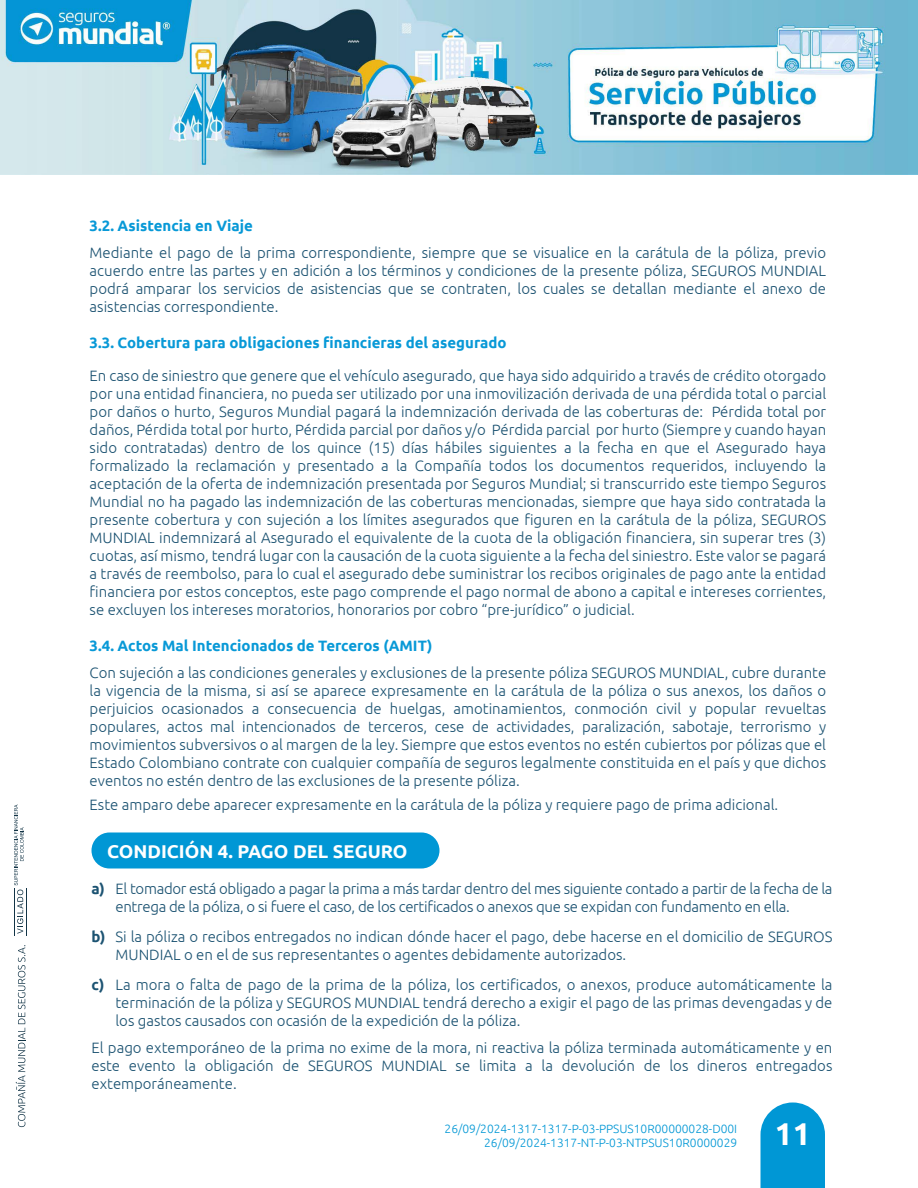
<style>
.page{position:relative;width:918px;height:1188px;background:#fff}
.page>*{position:absolute;margin:0;border:0;box-sizing:border-box;transform-origin:0 0}
.t1{font:700 31.5px "Ubuntu";color:#fff}
.t2{font:700 18.45px "Ubuntu";color:#fff}
.t3{font:300 15px/18px "Ubuntu";color:#1c5372;text-align:justify}
.t4{font:300 15px/18px "Ubuntu";letter-spacing:-.02em;color:#1c5372}
.t5{font:700 15px "Ubuntu";color:#0899d7}
.t6{font:300 12px/14.4px "Ubuntu";color:#0097d5;text-align:right}
.s1{font-weight:700}
</style>
<div class="page">
<div style="left:92px;top:832px;width:348px;height:36px;background:#0097d5;border-radius:18px"></div>
<svg style="left:760px;top:1102px;width:65px;height:86px;background:#17a0d8"></svg>
<svg style="left:14px;top:805px;width:10px;height:129px"></svg>
<hr style="left:14px;top:888px;width:1px;height:48px;background:#123446">
<hr style="left:26px;top:888px;width:1px;height:48px;background:#123446">
<svg style="left:16px;top:945px;width:9px;height:182px"></svg>
<img style="left:0;top:0;width:918px;height:175px">
<p class="t5" style="left:90px;top:217px;width:165px">3.2. Asistencia en Viaje</p>
<p class="t3" style="left:90px;top:244px;width:738px">Mediante el pago de la prima correspondiente, siempre que se visualice en la carátula de la póliza, previo acuerdo entre las partes y en adición a los términos y condiciones de la presente póliza, SEGUROS MUNDIAL podrá amparar los servicios de asistencias que se contraten, los cuales se detallan mediante el anexo de asistencias correspondiente.</p>
<p class="t5" style="left:90px;top:334px;width:419px">3.3. Cobertura para obligaciones financieras del asegurado</p>
<p class="t3" style="left:90px;top:367px;width:738px">En caso de siniestro que genere que el vehículo asegurado, que haya sido adquirido a través de crédito otorgado por una entidad financiera, no pueda ser utilizado por una inmovilización derivada de una pérdida total o parcial por daños o hurto, Seguros Mundial pagará la indemnización derivada de las coberturas de: Pérdida total por daños, Pérdida total por hurto, Pérdida parcial por daños y/o Pérdida parcial por hurto (Siempre y cuando hayan sido contratadas) dentro de los quince (15) días hábiles siguientes a la fecha en que el Asegurado haya formalizado la reclamación y presentado a la Compañía todos los documentos requeridos, incluyendo la aceptación de la oferta de indemnización presentada por Seguros Mundial; si transcurrido este tiempo Seguros Mundial no ha pagado las indemnización de las coberturas mencionadas, siempre que haya sido contratada la presente cobertura y con sujeción a los límites asegurados que figuren en la carátula de la póliza, SEGUROS MUNDIAL indemnizará al Asegurado el equivalente de la cuota de la obligación financiera, sin superar tres (3) cuotas, así mismo, tendrá lugar con la causación de la cuota siguiente a la fecha del siniestro. Este valor se pagará a través de reembolso, para lo cual el asegurado debe suministrar los recibos originales de pago ante la entidad financiera por estos conceptos, este pago comprende el pago normal de abono a capital e intereses corrientes, se excluyen los intereses moratorios, honorarios por cobro “pre-jurídico” o judicial.</p>
<p class="t5" style="left:90px;top:637px;width:345px">3.4. Actos Mal Intencionados de Terceros (AMIT)</p>
<p class="t3" style="left:90px;top:664px;width:738px">Con sujeción a las condiciones generales y exclusiones de la presente póliza SEGUROS MUNDIAL, cubre durante la vigencia de la misma, si así se aparece expresamente en la carátula de la póliza o sus anexos, los daños o perjuicios ocasionados a consecuencia de huelgas, amotinamientos, conmoción civil y popular revueltas populares, actos mal intencionados de terceros, cese de actividades, paralización, sabotaje, terrorismo y movimientos subversivos o al margen de la ley. Siempre que estos eventos no estén cubiertos por pólizas que el Estado Colombiano contrate con cualquier compañía de seguros legalmente constituida en el país y que dichos eventos no estén dentro de las exclusiones de la presente póliza.</p>
<p class="t3" style="left:90px;top:796px;width:690px">Este amparo debe aparecer expresamente en la carátula de la póliza y requiere pago de prima adicional.</p>
<p class="t2" style="left:107px;top:840px;width:302px">CONDICIÓN 4. PAGO DEL SEGURO</p>
<p class="t4" style="left:116px;top:879px;width:719px;text-indent:-24px"><span class="s1">a)</span> El tomador está obligado a pagar la prima a más tardar dentro del mes siguiente contado a partir de la fecha de la entrega de la póliza, o si fuere el caso, de los certificados o anexos que se expidan con fundamento en ella.</p>
<p class="t3" style="left:116px;top:927px;width:719px;text-indent:-24px"><span class="s1">b)</span> Si la póliza o recibos entregados no indican dónde hacer el pago, debe hacerse en el domicilio de SEGUROS<br>MUNDIAL o en el de sus representantes o agentes debidamente autorizados.</p>
<p class="t3" style="left:116px;top:975px;width:719px;text-indent:-24px"><span class="s1">c)</span> La mora o falta de pago de la prima de la póliza, los certificados, o anexos, produce automáticamente la terminación de la póliza y SEGUROS MUNDIAL tendrá derecho a exigir el pago de las primas devengadas y de los gastos causados con ocasión de la expedición de la póliza.</p>
<p class="t3" style="left:92px;top:1038px;width:743px">El pago extemporáneo de la prima no exime de la mora, ni reactiva la póliza terminada automáticamente y en este evento la obligación de SEGUROS MUNDIAL se limita a la devolución de los dineros entregados extemporáneamente.</p>
<p class="t6" style="left:445px;top:1121px;width:294px">26/09/2024-1317-1317-P-03-PPSUS10R00000028-D00I<br>26/09/2024-1317-NT-P-03-NTPSUS10R0000029</p>
<h1 class="t1" style="left:775px;top:1115px;width:37px">11</h1>
</div>
